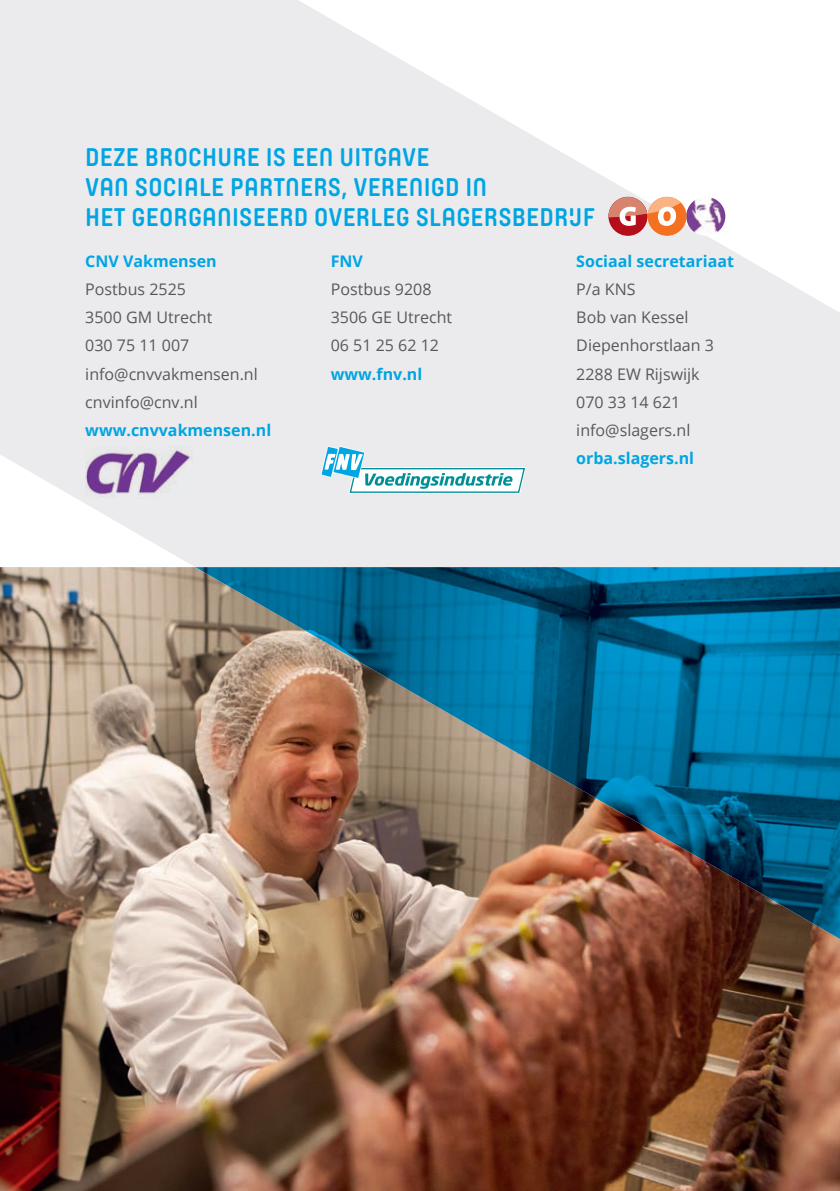
<style>
.page{position:relative;width:840px;height:1191px;background:#fff}
.page>*{position:absolute;margin:0;border:0;box-sizing:border-box;transform-origin:0 0}
.t1{font:700 25.4px/30px "Yummo";letter-spacing:.01em;color:#00a5e3}
.t2{font:16px/28px "Open Sans";color:#57585a}
.t3{font:700 16px "Open Sans";color:#00a5e3}
</style>
<div class="page">
<svg style="left:0;top:0;width:839px;height:567px;fill:#ebebed"></svg>
<img style="left:0;top:567px;width:839px;height:624px">
<img style="left:195px;top:567px;width:644px;height:62px">
<img style="left:302px;top:629px;width:537px;height:62px">
<img style="left:409px;top:691px;width:430px;height:62px">
<img style="left:517px;top:753px;width:322px;height:62px">
<img style="left:624px;top:815px;width:215px;height:62px">
<img style="left:732px;top:877px;width:107px;height:62px">
<svg style="left:320px;top:446px;width:206px;height:48px"></svg>
<img style="left:85px;top:447px;width:107px;height:52px">
<img style="left:686px;top:197px;width:39px;height:39px;border-radius:20px">
<div style="left:647px;top:197px;width:39px;height:39px;background:#f37121;border-radius:50%"></div>
<div style="left:608px;top:197px;width:39px;height:39px;background:#b50e1a;border-radius:50%"></div>
<svg style="left:608px;top:197px;width:72px;height:29px"></svg>
<h1 class="t1" style="left:85px;top:138px;width:510px">DEZE BROCHURE IS EEN UITGAVE<br>VAN SOCIALE PARTNERS, VERENIGD IN<br>HET GEORGANISEERD OVERLEG SLAGERSBEDRĲF</h1>
<p class="t3" style="left:85px;top:250px;width:133px">CNV Vakmensen</p>
<p class="t2" style="left:85px;top:275px;width:174px">Postbus 2525<br>3500 GM Utrecht<br>030 75 11 007 info@cnvvakmensen.nl cnvinfo@cnv.nl</p>
<p class="t3" style="left:85px;top:418px;width:187px">www.cnvvakmensen.nl</p>
<p class="t3" style="left:576px;top:250px;width:159px">Sociaal secretariaat</p>
<p class="t2" style="left:576px;top:275px;width:139px">P/a KNS<br>Bob van Kessel<br>Diepenhorstlaan 3<br>2288 EW Rijswijk<br>070 33 14 621 info@slagers.nl</p>
<p class="t3" style="left:576px;top:446px;width:119px">orba.slagers.nl</p>
<p class="t3" style="left:330px;top:250px;width:34px">FNV</p>
<p class="t2" style="left:330px;top:275px;width:123px">Postbus 9208<br>3506 GE Utrecht<br>06 51 25 62 12</p>
<p class="t3" style="left:330px;top:362px;width:93px">www.fnv.nl</p>
</div>
